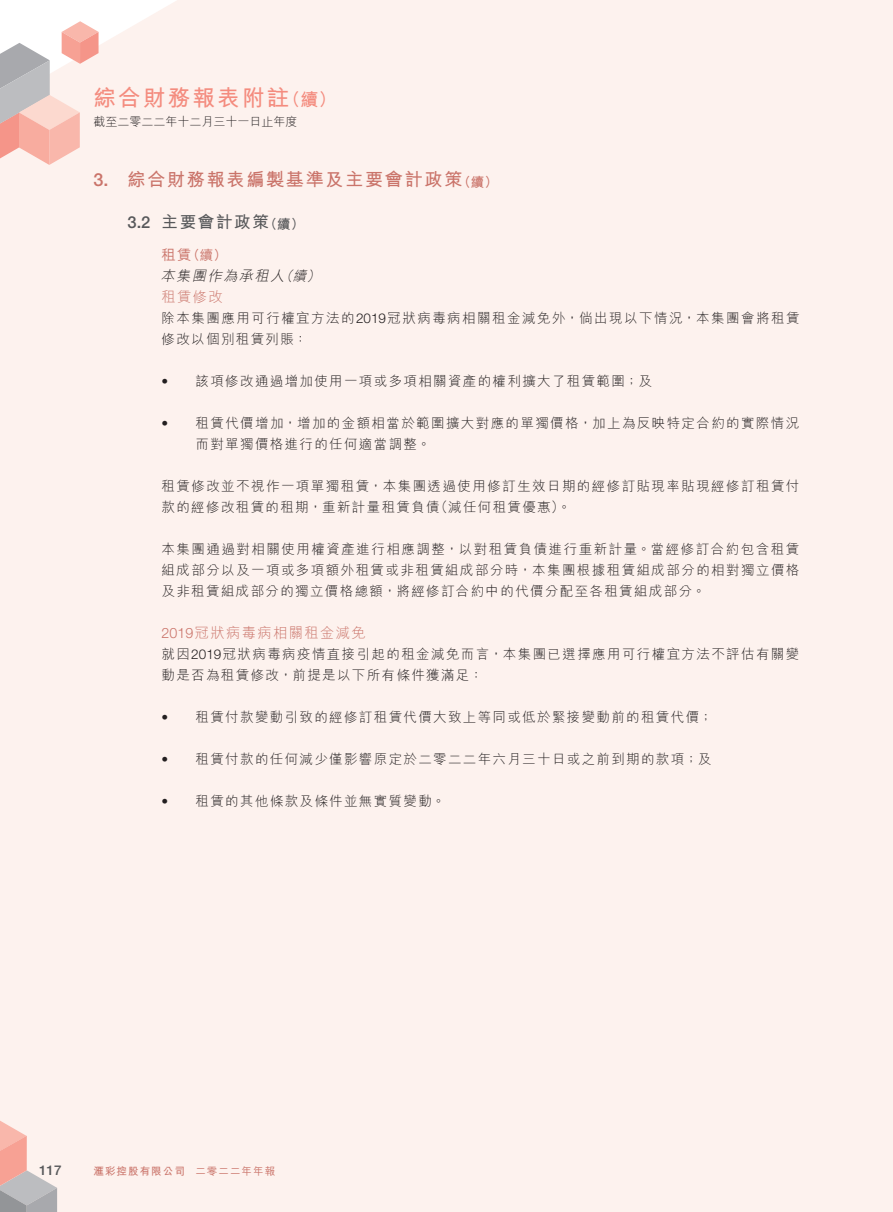
<style>
.page{position:relative;width:893px;height:1212px;background:#fdf2ee}
.page>*{position:absolute;margin:0;border:0;box-sizing:border-box;transform-origin:0 0}
.t1{font:700 22.5px "M Hei HK";letter-spacing:.1em;color:#f48c7f}
.t2{font:700 18px "M Hei HK";letter-spacing:.1em;color:#ca746a}
.t3{font:700 18px "M Hei HK";color:#f48c7f}
.t4{font:500 18px "Helvetica Neue LT Std";color:#ca746a}
.t5{font:700 16.5px "M Hei HK";letter-spacing:.1em;color:#57585a}
.t6{font:500 16.5px "Helvetica Neue LT Std";color:#57585a}
.t7{font:300 14.25px "M Hei HK";letter-spacing:.1em;color:#ca746a}
.t8{font:italic 300 14.25px "M Hei HK";color:#231f20}
.t9{font:500 14.25px "M Hei HK";color:#ca746a}
.t10{font:300 13.5px/21px "M Hei HK";letter-spacing:.1em;color:#231f20}
.t11{font:300 13.5px "Helvetica Neue LT Std";color:#231f20}
.t12{font:500 13.5px "Helvetica Neue LT Std";color:#57585a}
.t13{font:700 13.5px "M Hei HK";color:#ca746a}
.t14{font:700 13.5px "M Hei HK";color:#57585a}
.t15{font:500 13.5px "M Hei HK";color:#ca746a}
.t16{font:italic 300 13.5px "M Hei HK";color:#231f20}
.t17{font:300 12px "M Hei HK";color:#231f20}
.t18{font:700 10.5px "M Hei HK";letter-spacing:.1em;color:#ca746a}
.t19{font:500 10.5px "M Hei HK";letter-spacing:.1em;color:#ca746a}
.s1{font-size:13.5px}
.s2{font-family:"Helvetica Neue LT Std"}
</style>
<div class="page">
<svg style="left:0;top:0;width:176px;height:165px"></svg>
<svg style="left:0;top:1121px;width:57px;height:91px"></svg>
<h1 class="t1" style="left:94px;top:82px;width:197px">綜合財務報表附註</h1>
<h2 class="t3" style="left:283px;top:87px;width:55px">（續(</h2>
<p class="t17" style="left:94px;top:115px;width:205px">截至二零二二年十二月三十一日止年度</p>
<h2 class="t4" style="left:94px;top:169px;width:17px">3.</h2>
<h2 class="t2" style="left:128px;top:166px;width:336px">綜合財務報表編製基準及主要會計政策</h2>
<p class="t13" style="left:457px;top:172px;width:42px">（續(</p>
<p class="t6" style="left:128px;top:213px;width:24px">3.2</p>
<p class="t5" style="left:162px;top:210px;width:109px">主要會計政策</p>
<p class="t14" style="left:264px;top:214px;width:42px">（續(</p>
<p class="t9" style="left:162px;top:245px;width:31px">租賃</p>
<p class="t15" style="left:186px;top:245px;width:42px">（續(</p>
<p class="t8" style="left:160px;top:269px;width:150px">本集團作為承租人<span class="s1">續</span></p>
<p class="t16" style="left:279px;top:269px;width:18px">（</p>
<p class="t16" style="left:306px;top:269px;width:18px">(</p>
<p class="t7" style="left:162px;top:290px;width:63px">租賃修改</p>
<p class="t10" style="left:162px;top:308px;width:639px">除本集團應用可行權宜方法的<span class="s2">2019</span>冠狀病毒病相關租金減免外，倘出現以下情況，本集團會將租賃修改以個別租賃列賬：</p>
<p class="t10" style="left:196px;top:371px;width:458px">該項修改通過增加使用一項或多項相關資產的權利擴大了租賃範圍；及</p>
<p class="t11" style="left:162px;top:373px;width:8px">•</p>
<p class="t11" style="left:162px;top:415px;width:8px">•</p>
<p class="t10" style="left:196px;top:413px;width:605px">租賃代價增加，增加的金額相當於範圍擴大對應的單獨價格，加上為反映特定合約的實際情況</p>
<p class="t10" style="left:196px;top:434px;width:236px">而對單獨價格進行的任何適當調整。</p>
<p class="t10" style="left:435px;top:476px;width:366px;text-indent:-273px">租賃修改並不視作一項單獨租賃，本集團透過使用修訂生效日期的經修訂貼現率貼現經修訂租賃付（減任何租賃優惠。(</p>
<p class="t10" style="left:162px;top:497px;width:280px">款的經修改租賃的租期，重新計量租賃負債</p>
<p class="t10" style="left:162px;top:539px;width:639px;text-align:justify">本集團通過對相關使用權資產進行相應調整，以對租賃負債進行重新計量。當經修訂合約包含租賃組成部分以及一項或多項額外租賃或非租賃組成部分時，本集團根據租賃組成部分的相對獨立價格及非租賃組成部分的獨立價格總額，將經修訂合約中的代價分配至各租賃組成部分。</p>
<p class="t7" style="left:162px;top:626px;width:206px"><span class="s2">2019</span>冠狀病毒病相關租金減免</p>
<p class="t10" style="left:162px;top:644px;width:639px">就因<span class="s2">2019</span>冠狀病毒病疫情直接引起的租金減免而言，本集團已選擇應用可行權宜方法不評估有關變動是否為租賃修改，前提是以下所有條件獲滿足：</p>
<p class="t10" style="left:196px;top:707px;width:519px">租賃付款變動引致的經修訂租賃代價大致上等同或低於緊接變動前的租賃代價;</p>
<p class="t11" style="left:162px;top:709px;width:8px">•</p>
<p class="t11" style="left:162px;top:751px;width:8px">•</p>
<p class="t11" style="left:162px;top:793px;width:8px">•</p>
<p class="t10" style="left:196px;top:749px;width:517px">租賃付款的任何減少僅影響原定於二零二二年六月三十日或之前到期的款項；及</p>
<p class="t10" style="left:196px;top:791px;width:251px">租賃的其他條款及條件並無實質變動。</p>
<p class="t12" style="left:39px;top:1162px;width:24px">117</p>
<p class="t18" style="left:94px;top:1163px;width:93px">滙彩控股有限公司</p>
<p class="t19" style="left:195px;top:1163px;width:81px">二零二二年年報</p>
</div>
